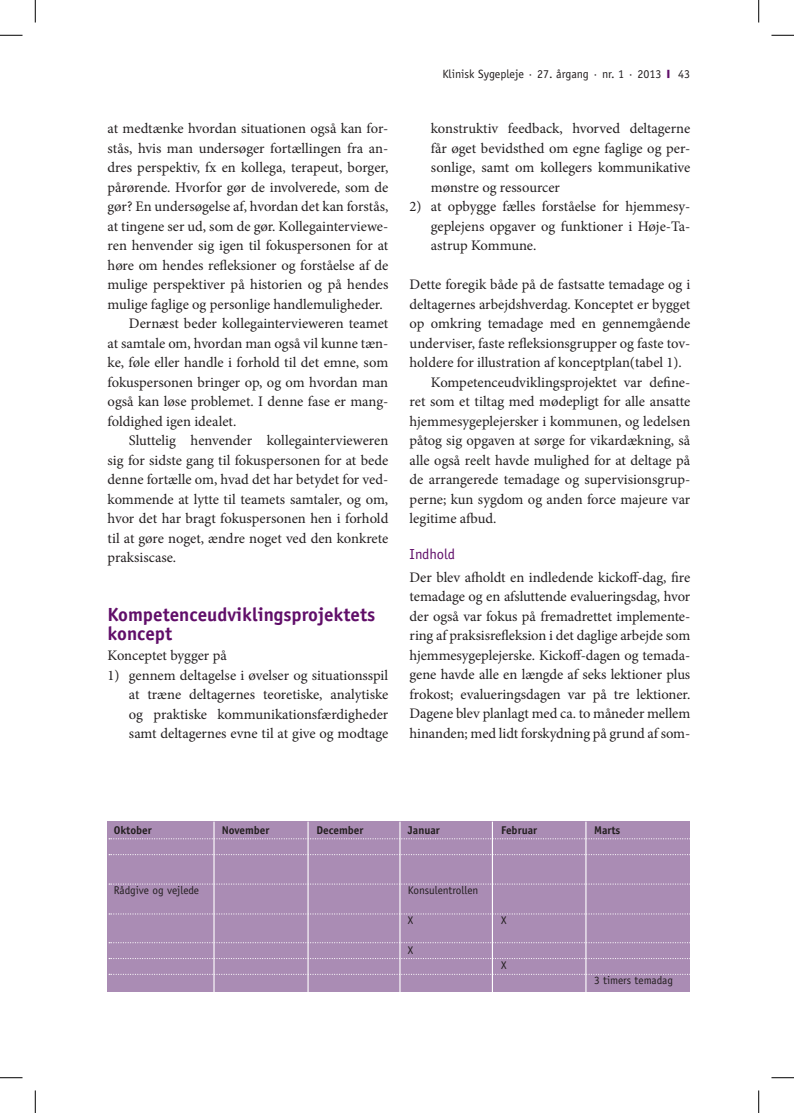
<style>
.page{position:relative;width:794px;height:1113px;background:#fff}
.page>*{position:absolute;margin:0;border:0;box-sizing:border-box;transform-origin:0 0}
.t1{font:700 19.05px/19.5px "Officina Sans";color:#600e69}
.t2{font:14.55px/19.5px "Minion Pro";color:#231f20;text-align:justify}
.t3{font:14.55px "Officina Sans";color:#600e69}
.t4{font:12px "Officina Sans";color:#231f20}
.t5{font:11.25px "Officina Sans";color:#231f20}
.t6{font:700 11.25px "Officina Sans";color:#231f20}
</style>
<div class="page">
<div style="left:108px;top:821px;width:582px;height:170px;background:#aa8cb4"></div>
<hr style="left:213px;top:821px;width:1px;height:170px;background:#fff">
<hr style="left:307px;top:821px;width:1px;height:170px;background:#fff">
<hr style="left:399px;top:821px;width:1px;height:170px;background:#fff">
<hr style="left:491px;top:821px;width:2px;height:170px;background:#fff">
<hr style="left:585px;top:821px;width:1px;height:170px;background:#fff">
<svg style="left:109px;top:838px;width:581px;height:1px"></svg>
<svg style="left:109px;top:883px;width:581px;height:1px"></svg>
<svg style="left:109px;top:854px;width:581px;height:1px"></svg>
<svg style="left:109px;top:913px;width:581px;height:1px"></svg>
<svg style="left:109px;top:942px;width:581px;height:1px"></svg>
<svg style="left:109px;top:973px;width:579px;height:1px"></svg>
<svg style="left:0;top:35px;width:22px;height:1px"></svg>
<svg style="left:771px;top:35px;width:22px;height:1px"></svg>
<svg style="left:0;top:1077px;width:22px;height:1px"></svg>
<svg style="left:771px;top:1077px;width:22px;height:1px"></svg>
<svg style="left:35px;top:0;width:1px;height:22px"></svg>
<svg style="left:35px;top:1090px;width:1px;height:22px"></svg>
<svg style="left:758px;top:0;width:1px;height:22px"></svg>
<svg style="left:758px;top:1090px;width:1px;height:22px"></svg>
<p class="t2" style="left:108px;top:119px;width:282px">at medtænke hvordan situationen også kan for-</p>
<p class="t2" style="left:108px;top:138px;width:282px">stås, hvis man undersøger fortællingen fra an-</p>
<p class="t2" style="left:108px;top:158px;width:282px">dres perspektiv, fx en kollega, terapeut, borger,</p>
<p class="t2" style="left:108px;top:177px;width:282px">pårørende. Hvorfor gør de involverede, som de</p>
<p class="t2" style="left:108px;top:197px;width:282px">gør? En undersøgelse af, hvordan det kan forstås,</p>
<p class="t2" style="left:108px;top:216px;width:282px">at tingene ser ud, som de gør. Kollegainterviewe-</p>
<p class="t2" style="left:108px;top:236px;width:282px">ren henvender sig igen til fokuspersonen for at</p>
<p class="t2" style="left:108px;top:255px;width:282px">høre om hendes refleksioner og forståelse af de</p>
<p class="t2" style="left:108px;top:275px;width:282px">mulige perspektiver på historien og på hendes</p>
<p class="t2" style="left:108px;top:294px;width:276px">mulige faglige og personlige handlemuligheder.</p>
<p class="t2" style="left:129px;top:314px;width:261px">Dernæst beder kollegaintervieweren teamet</p>
<p class="t2" style="left:108px;top:333px;width:282px">at samtale om, hvordan man også vil kunne tæn-</p>
<p class="t2" style="left:108px;top:353px;width:282px">ke, føle eller handle i forhold til det emne, som</p>
<p class="t2" style="left:108px;top:372px;width:282px">fokuspersonen bringer op, og om hvordan man</p>
<p class="t2" style="left:108px;top:392px;width:282px">også kan løse problemet. I denne fase er mang-</p>
<p class="t2" style="left:108px;top:411px;width:130px">foldighed igen idealet.</p>
<p class="t2" style="left:129px;top:431px;width:261px">Sluttelig henvender kollegaintervieweren</p>
<p class="t2" style="left:108px;top:450px;width:282px">sig for sidste gang til fokuspersonen for at bede</p>
<p class="t2" style="left:108px;top:470px;width:282px">denne fortælle om, hvad det har betydet for ved-</p>
<p class="t2" style="left:108px;top:489px;width:282px">kommende at lytte til teamets samtaler, og om,</p>
<p class="t2" style="left:108px;top:509px;width:282px">hvor det har bragt fokuspersonen hen i forhold</p>
<p class="t2" style="left:108px;top:528px;width:282px">til at gøre noget, ændre noget ved den konkrete</p>
<p class="t2" style="left:108px;top:548px;width:70px">praksiscase.</p>
<h1 class="t1" style="left:108px;top:604px;width:269px">Kompetenceudviklingsprojektets koncept</h1>
<p class="t2" style="left:108px;top:645px;width:121px">Konceptet bygger på</p>
<p class="t2" style="left:129px;top:665px;width:261px;text-indent:-21px">1) gennem deltagelse i øvelser og situationsspil at træne deltagernes teoretiske, analytiske og praktiske kommunikationsfærdigheder samt deltagernes evne til at give og modtage</p>
<p class="t4" style="left:442px;top:66px;width:249px">Klinisk Sygepleje · 27. årgang · nr. 1 · 2013 <sup>|</sup> 43</p>
<p class="t2" style="left:431px;top:119px;width:261px">konstruktiv feedback, hvorved deltagerne får øget bevidsthed om egne faglige og per&shy;sonlige, samt om kollegers kommunikative mønstre og ressourcer</p>
<p class="t2" style="left:431px;top:197px;width:261px;text-indent:-21px">2) at opbygge fælles forståelse for hjemmesy&shy;geplejens opgaver og funktioner i Høje-Ta&shy;astrup Kommune.</p>
<p class="t2" style="left:409px;top:275px;width:282px">Dette foregik både på de fastsatte temadage og i</p>
<p class="t2" style="left:409px;top:294px;width:282px">deltagernes arbejdshverdag. Konceptet er bygget</p>
<p class="t2" style="left:409px;top:314px;width:282px">op omkring temadage med en gennemgående</p>
<p class="t2" style="left:409px;top:333px;width:282px">underviser, faste refleksionsgrupper og faste tov-</p>
<p class="t2" style="left:409px;top:353px;width:273px">holdere for illustration af konceptplan(tabel 1).</p>
<p class="t2" style="left:431px;top:372px;width:261px">Kompetenceudviklingsprojektet var define-</p>
<p class="t2" style="left:409px;top:392px;width:282px">ret som et tiltag med mødepligt for alle ansatte</p>
<p class="t2" style="left:409px;top:411px;width:282px">hjemmesygeplejersker i kommunen, og ledelsen</p>
<p class="t2" style="left:409px;top:431px;width:282px">påtog sig opgaven at sørge for vikardækning, så</p>
<p class="t2" style="left:409px;top:450px;width:282px">alle også reelt havde mulighed for at deltage på</p>
<p class="t2" style="left:409px;top:470px;width:282px">de arrangerede temadage og supervisionsgrup-</p>
<p class="t2" style="left:409px;top:489px;width:282px">perne; kun sygdom og anden force majeure var</p>
<p class="t2" style="left:409px;top:509px;width:88px">legitime afbud.</p>
<p class="t3" style="left:409px;top:546px;width:47px">Indhold</p>
<p class="t2" style="left:409px;top:567px;width:282px">Der blev afholdt en indledende kickoff-dag, fire temadage og en afsluttende evalueringsdag, hvor der også var fokus på fremadrettet implemente&shy;ring af praksisrefleksion i det daglige arbejde som hjemmesygeplejerske. Kickoff-dagen og temada&shy;gene havde alle en længde af seks lektioner plus frokost; evalueringsdagen var på tre lektioner.<br>Dagene blev planlagt med ca. to måneder mellem hinanden; med lidt forskydning på grund af som-</p>
<p class="t6" style="left:114px;top:823px;width:78px">Oktober N</p>
<p class="t6" style="left:229px;top:823px;width:42px">ovember</p>
<p class="t6" style="left:316px;top:823px;width:73px">December J</p>
<p class="t6" style="left:413px;top:823px;width:62px">anuar F</p>
<p class="t6" style="left:506px;top:823px;width:33px">ebruar</p>
<p class="t6" style="left:594px;top:823px;width:28px">Marts</p>
<p class="t5" style="left:114px;top:883px;width:87px">Rådgive og vejlede</p>
<p class="t5" style="left:408px;top:883px;width:72px">Konsulentrollen</p>
<p class="t5" style="left:408px;top:913px;width:7px">X</p>
<p class="t5" style="left:501px;top:913px;width:7px">X</p>
<p class="t5" style="left:408px;top:943px;width:7px">X</p>
<p class="t5" style="left:501px;top:958px;width:7px">X</p>
<p class="t5" style="left:594px;top:973px;width:80px">3 timers temadag</p>
</div>
